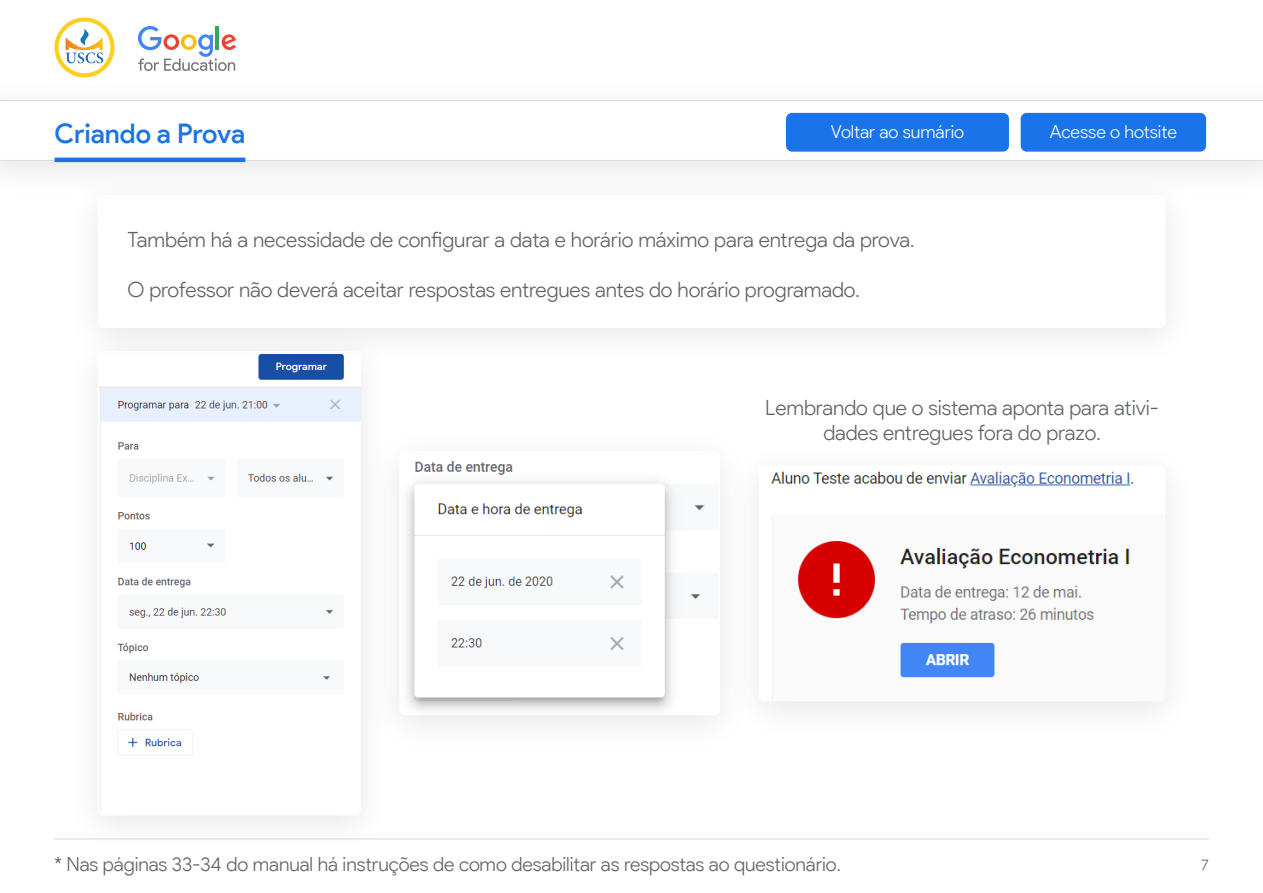
<style>
.page{position:relative;width:1263px;height:893px;background:#fff}
.page>*{position:absolute;margin:0;border:0;box-sizing:border-box;transform-origin:0 0}
.t1{font:500 27px "Product Sans";letter-spacing:-.005em;color:#1a73e8}
.t2{font:300 21px/25.2px "Product Sans";letter-spacing:-.005em;color:#5f6368;text-align:center}
.t3{font:300 19.5px "Product Sans";letter-spacing:-.005em;color:#5f6368}
.t4{font:300 18px "Product Sans";letter-spacing:-.005em;color:#fff}
.t5{font:300 15px "Product Sans";color:#5f6368}
</style>
<div class="page">
<svg style="left:138px;top:26px;width:98px;height:45px"></svg>
<svg style="left:54px;top:17px;width:61px;height:57px"></svg>
<div style="left:0;top:74px;width:1263px;height:128px;background:#000;opacity:.1"></div>
<svg style="left:0;top:100px;width:1263px;height:61px"></svg>
<hr style="left:54px;top:838px;width:1155px;height:1px;background:#dadce0">
<div style="left:786px;top:113px;width:223px;height:39px;background:#1a73e8;border-radius:6px"></div>
<div style="left:1021px;top:113px;width:185px;height:39px;background:#1a73e8;border-radius:6px"></div>
<hr style="left:55px;top:158px;width:190px;height:4px;background:#1a73e8">
<div style="left:64px;top:325px;width:330px;height:531px;background:#fefefe"></div>
<img style="left:100px;top:369px;width:261px;height:378px">
<div style="left:366px;top:425px;width:387px;height:331px;background:#fbfbfb"></div>
<img style="left:409px;top:461px;width:296px;height:248px">
<div style="left:725px;top:439px;width:474px;height:304px;background:#fafafa"></div>
<img style="left:771px;top:471px;width:363px;height:207px">
<div style="left:64px;top:169px;width:1135px;height:200px;background:#f8f8f8"></div>
<div style="left:97px;top:195px;width:1068px;height:133px;background:#fff;border-radius:6px"></div>
<p class="t1" style="left:55px;top:117px;width:192px">Criando a Prova</p>
<p class="t4" style="left:831px;top:120px;width:135px">Voltar ao sumário</p>
<p class="t4" style="left:1050px;top:120px;width:128px">Acesse o hotsite</p>
<p class="t2" style="left:127px;top:227px;width:788px">Também há a necessidade de configurar a data e horário máximo para entrega da prova.</p>
<p class="t2" style="left:127px;top:277px;width:734px">O professor não deverá aceitar respostas entregues antes do horário programado.</p>
<p class="t2" style="left:765px;top:395px;width:395px">Lembrando que o sistema aponta para ativi&shy;dades entregues fora do prazo.</p>
<p class="t3" style="left:54px;top:852px;width:788px">* Nas páginas 33-34 do manual há instruções de como desabilitar as respostas ao questionário.</p>
<p class="t5" style="left:1201px;top:856px;width:9px">7</p>
</div>
